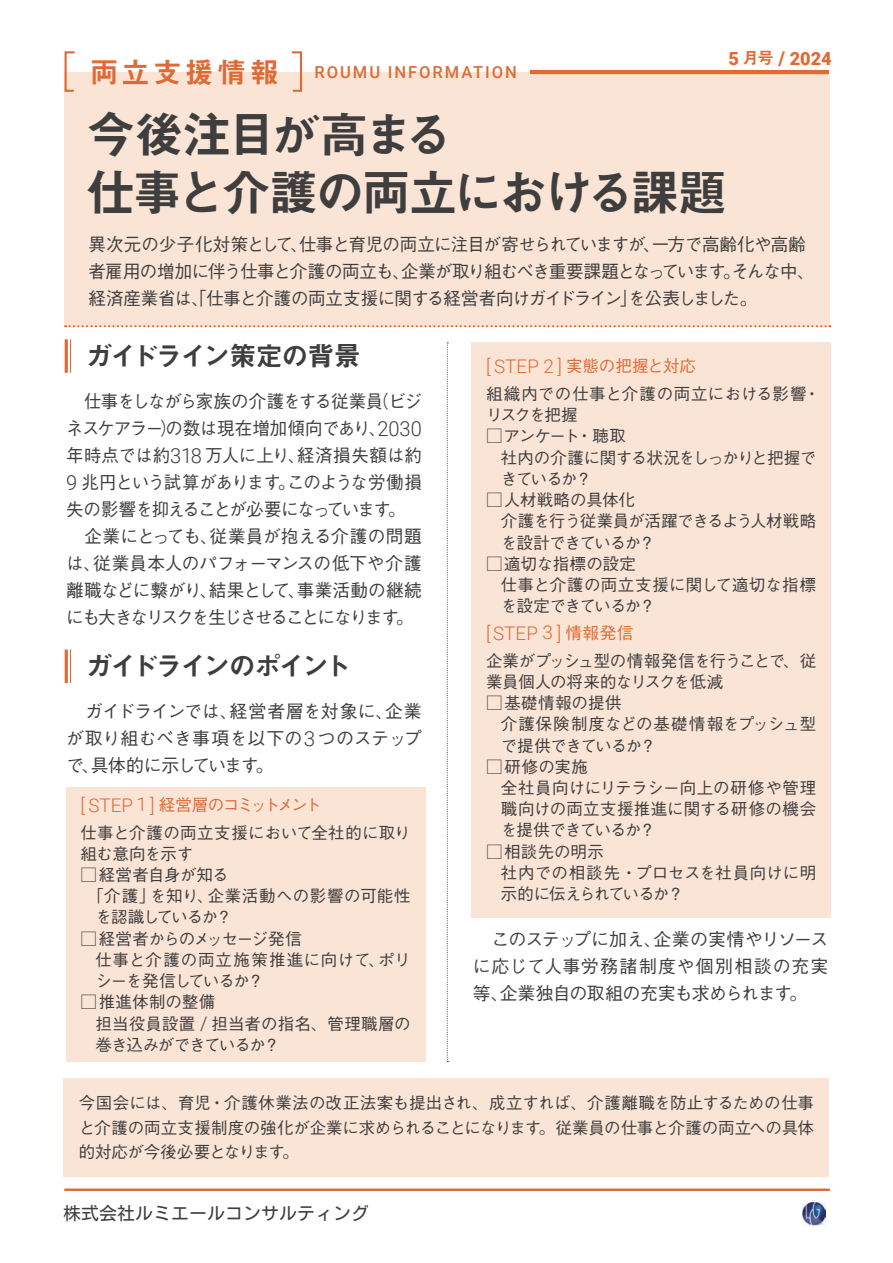
<style>
.page{position:relative;width:893px;height:1263px;background:#fff}
.page>*{position:absolute;margin:0;border:0;box-sizing:border-box;transform-origin:0 0}
.t1{font:49.5px/58.5px "Midashi Go Pr 6 N MB31 90 msp RKSJ H";letter-spacing:-.08em;color:#3e3e3f}
.t2{font:27px "Midashi Go Pr 6 N MB31 90 msp RKSJ H";letter-spacing:-.07em;color:#3e3e3f}
.t3{font:27px "Midashi Go Pr 6 N MB31 90 msp RKSJ H";letter-spacing:-.115em;color:#3e3e3f}
.t4{font:300 18.75px "Roboto";color:#de6b35}
.t5{font:900 18.15px "Roboto";color:#de6b35}
.t6{font:18px/27px "Gothic BBB Pr 6 N Medium 90 msp RKSJ H";letter-spacing:-.03em;color:#3e3e3f;text-align:justify}
.t7{font:18px "Motoya L Cedar W3 90 ms RKSJ H";color:#3f3f40}
.t8{font:17.85px/27px "Gothic BBB Pr 6 N Medium 90 msp RKSJ H";letter-spacing:-.045em;color:#3e3e3f}
.t9{font:16.5px/21.3px "Gothic BBB Pr 6 N Medium 90 msp RKSJ H";letter-spacing:-.015em;color:#3e3e3f}
.t10{font:16.5px/21.3px "Gothic BBB Pr 6 N Medium 90 msp RKSJ H";letter-spacing:.005em;color:#3e3e3f}
.t11{font:16.5px/21.3px "Gothic BBB Pr 6 N Medium 90 msp RKSJ H";letter-spacing:-.04em;color:#3e3e3f}
.t12{font:16.5px/27.6px "Gothic BBB Pr 6 N Medium 90 msp RKSJ H";letter-spacing:.01em;color:#3e3e3f}
.t13{font:16.5px/21.3px "Gothic BBB Pr 6 N Medium 90 msp RKSJ H";letter-spacing:-.05em;color:#3e3e3f}
.t14{font:500 16.5px "Roboto";letter-spacing:.12em;color:#de6b35}
.t15{font:16.5px "Gothic BBB Pr 6 N Medium 90 msp RKSJ H";letter-spacing:.03em;color:#3e3e3f}
.t16{font:16.5px "Gothic BBB Pr 6 N Medium 90 msp RKSJ H";letter-spacing:-.085em;color:#3e3e3f}
.s1{font-family:"Midashi Go Pr 6 N MB31 90 msp RKSJ H";font-weight:400;font-size:16.5px}
.s2{font-size:18.9px}
.s3{font-family:"Midashi Go Pr 6 N MB31 90 msp RKSJ H";font-weight:400;font-size:28.8px}
.s4{font-family:"Roboto";font-weight:300;font-size:20.7px}
.s5{font-family:"Roboto";font-weight:300;font-size:18.75px;color:#de6b35}
.s6{font-family:"Roboto";font-weight:300;font-size:18.9px;color:#de6b35}
.s7{color:#de6b35}
.s8{font-family:"Roboto";font-weight:300;font-size:18.75px}
.s9{font-family:"Gothic BBB Pr 6 N Medium 90 msp RKSJ H";font-weight:400;font-size:16.5px}
</style>
<div class="page">
<img style="left:802px;top:1202px;width:23px;height:23px">
<div style="left:64px;top:1078px;width:765px;height:99px;background:#fae4d5"></div>
<div style="left:65px;top:72px;width:764px;height:254px;background:#fae4d5"></div>
<svg style="left:65px;top:325px;width:765px;height:2px"></svg>
<hr style="left:530px;top:70px;width:299px;height:4px;background:#de6b35">
<svg style="left:64px;top:51px;width:11px;height:42px"></svg>
<svg style="left:292px;top:51px;width:11px;height:41px"></svg>
<hr style="left:65px;top:1189px;width:765px;height:2px;background:#de6b35">
<hr style="left:70px;top:339px;width:1px;height:34px;background:#de6b35">
<hr style="left:65px;top:339px;width:3px;height:34px;background:#de6b35">
<hr style="left:70px;top:650px;width:1px;height:33px;background:#de6b35">
<hr style="left:65px;top:650px;width:3px;height:33px;background:#de6b35">
<svg style="left:447px;top:342px;width:1px;height:720px"></svg>
<div style="left:66px;top:787px;width:360px;height:275px;background:#fae4d5"></div>
<div style="left:471px;top:342px;width:360px;height:576px;background:#fae4d5"></div>
<p class="t5" style="left:728px;top:48px;width:105px">5 <span class="s1">月号</span> <span class="s2">/</span> 2024</p>
<p class="t14" style="left:90px;top:63px;width:429px"><span class="s3">両立支援情報　</span>ROUMU INFORMATION</p>
<h1 class="t1" style="left:87px;top:111px;width:642px">今後注目が高まる<br>仕事と介護の両立における課題</h1>
<p class="t8" style="left:88px;top:233px;width:728px">異次元の少子化対策として、仕事と育児の両立に注目が寄せられていますが、一方で高齢化や高齢者雇用の増加に伴う仕事と介護の両立も、企業が取り組むべき重要課題となっています。そんな中、経済産業省は、「仕事と介護の両立支援に関する経営者向けガイドライン」を公表しました。</p>
<h2 class="t2" style="left:85px;top:346px;width:277px">ガイドライン策定の背景</h2>
<p class="t6" style="left:66px;top:390px;width:357px;text-align:left;text-indent:18px">仕事をしながら家族の介護をする従業員（ビジネスケアラー）の数は現在増加傾向であり、<span class="s4">2030</span>年時点では約<span class="s4">318</span> 万人に上り、経済損失額は約<br><span class="s4">9</span> 兆円という試算があります。このような労働損失の影響を抑えることが必要になっています。　企業にとっても、従業員が抱える介護の問題は、従業員本人のパフォーマンスの低下や介護離職などに繋がり、結果として、事業活動の継続にも大きなリスクを生じさせることになります。</p>
<h2 class="t3" style="left:85px;top:656px;width:267px">ガイドラインのポイント</h2>
<p class="t6" style="left:66px;top:700px;width:357px">　ガイドラインでは、経営者層を対象に、企業が取り組むべき事項を以下の<span class="s4">3</span>つのステップで、具体的に示しています。</p>
<p class="t9" style="left:81px;top:793px;width:332px;line-height:27.6px"><span class="s5">[ STEP</span> <span class="s6">1</span> <span class="s5">]</span> <span class="s7">経営層のコミットメント<br></span>仕事と介護の両立支援において全社的に取り</p>
<p class="t9" style="left:81px;top:845px;width:114px">組む意向を示す</p>
<p class="t9" style="left:81px;top:866px;width:150px">□経営者自身が知る</p>
<p class="t15" style="left:87px;top:890px;width:325px">「介護」を知り、企業活動への影響の可能性</p>
<p class="t16" style="left:96px;top:911px;width:138px">を認識しているか？</p>
<p class="t10" style="left:96px;top:930px;width:317px;text-indent:-15px">□ 経営者からのメッセージ発信<br>仕事と介護の両立施策推進に向けて、ポリシーを発信しているか？</p>
<p class="t10" style="left:96px;top:994px;width:317px;text-indent:-15px">□推進体制の整備<br>担当役員設置 <span class="s8">/</span> 担当者の指名、管理職層の巻き込みができているか？</p>
<p class="t12" style="left:486px;top:354px;width:336px"><span class="s5">[ STEP</span> <span class="s6">2</span> <span class="s5">]</span> <span class="s7">実態の把握と対応<br></span>組織内での仕事と介護の両立における影響・</p>
<p class="t9" style="left:486px;top:406px;width:93px">リスクを把握</p>
<p class="t13" style="left:501px;top:428px;width:317px;text-indent:-15px">□アンケート・聴取<br>社内の介護に関する状況をしっかりと把握できているか？</p>
<p class="t11" style="left:501px;top:491px;width:317px;text-indent:-15px">□人材戦略の具体化<br>介護を行う従業員が活躍できるよう人材戦略を設計できているか？</p>
<p class="t10" style="left:501px;top:555px;width:317px;text-indent:-15px">□適切な指標の設定<br>仕事と介護の両立支援に関して適切な指標を設定できているか？</p>
<p class="t4" style="left:486px;top:620px;width:149px">[STEP <span class="s2">3</span> ] <span class="s9">情報発信</span></p>
<p class="t9" style="left:486px;top:652px;width:332px">企業がプッシュ型の情報発信を行うことで、従業員個人の将来的なリスクを低減</p>
<p class="t9" style="left:501px;top:694px;width:317px;text-indent:-15px">□基礎情報の提供<br>介護保険制度などの基礎情報をプッシュ型で提供できているか？</p>
<p class="t9" style="left:501px;top:758px;width:317px;text-indent:-15px">□研修の実施<br>全社員向けにリテラシー向上の研修や管理職向けの両立支援推進に関する研修の機会を提供できているか？</p>
<p class="t9" style="left:501px;top:843px;width:317px;text-indent:-15px">□相談先の明示<br>社内での相談先・プロセスを社員向けに明示的に伝えられているか？</p>
<p class="t6" style="left:473px;top:928px;width:357px">　このステップに加え、企業の実情やリソースに応じて人事労務諸制度や個別相談の充実等、企業独自の取組の充実も求められます。</p>
<p class="t9" style="left:79px;top:1093px;width:737px;line-height:24.5px;text-align:justify">今国会には、育児・介護休業法の改正法案も提出され、成立すれば、介護離職を防止するための仕事と介護の両立支援制度の強化が企業に求められることになります。従業員の仕事と介護の両立への具体的対応が今後必要となります。</p>
<p class="t7" style="left:63px;top:1204px;width:307px">株式会社ルミエールコンサルティング</p>
</div>
